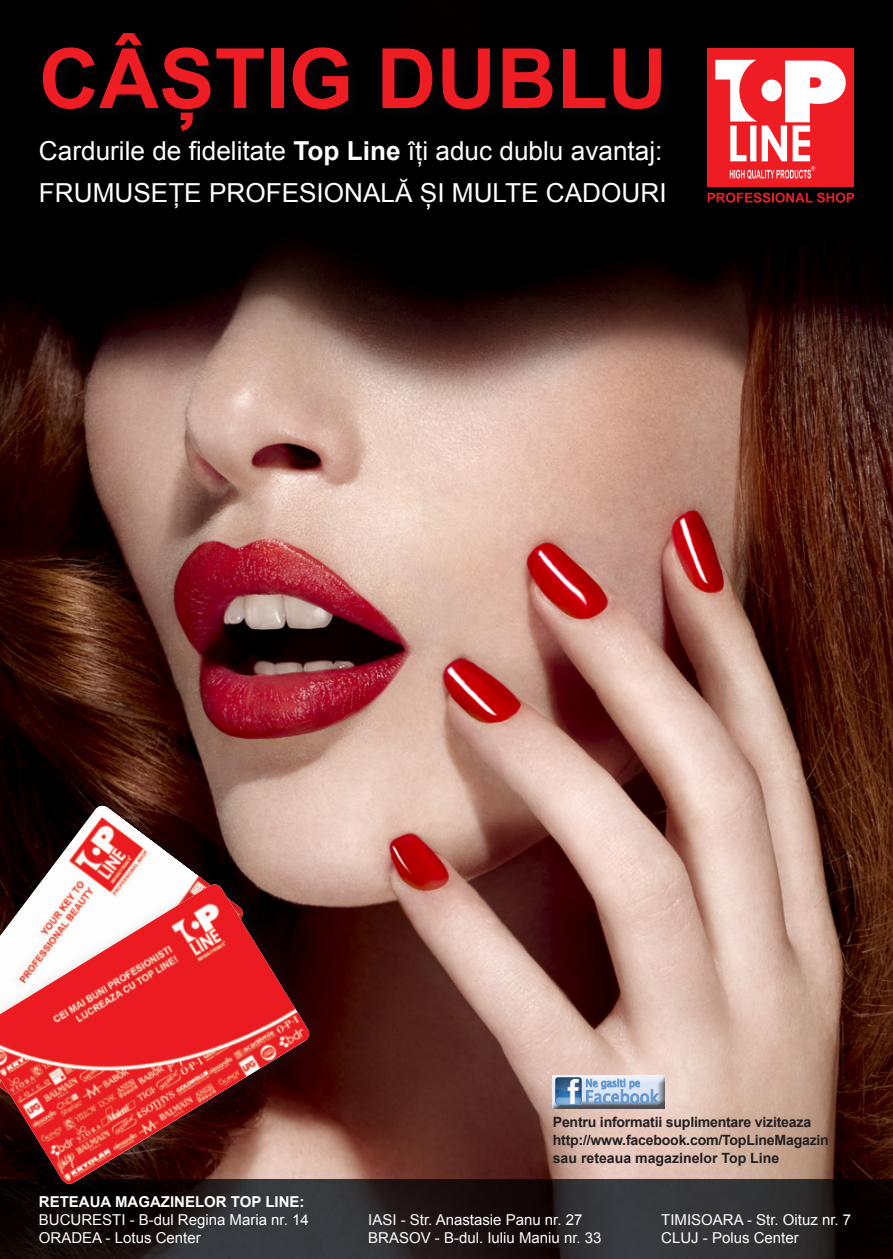
<style>
.page{position:relative;width:893px;height:1259px;background:#fff}
.page>*{position:absolute;margin:0;border:0;box-sizing:border-box;transform-origin:0 0}
.t1{font:700 83.1px "Arial";color:#ee1d23}
.t2{font:26.1px/42px "Arial";color:#fff}
.t3{font:15px/18px "Arial";color:#fff}
.t4{font:700 15px "Arial";color:#fff}
.t5{font:700 14.1px/18px "Arial";letter-spacing:-.015em;color:#231f20}
.s1{font-weight:700}
</style>
<div class="page">
<img style="left:0;top:0;width:893px;height:1178px">
<div style="left:31px;top:19px;width:651px;height:131px;background:#010101"></div>
<svg style="left:0;top:1178px;width:893px;height:81px;background:#262223"></svg>
<div style="left:708px;top:48px;width:146px;height:138px;background:#ee1d23"></div>
<svg style="left:715px;top:60px;width:131px;height:119px"></svg>
<svg style="left:708px;top:193px;width:146px;height:10px"></svg>
<div style="left:0;top:794px;width:263px;height:364px;background:#231f20;opacity:.33"></div>
<img style="left:0;top:806px;width:244px;height:67px">
<div style="left:0;top:873px;width:328px;height:330px;background:#231f20;opacity:.33"></div>
<img style="left:0;top:884px;width:311px;height:301px">
<div style="left:548px;top:1072px;width:117px;height:35px;background:#fff;opacity:.75"></div>
<div style="left:548px;top:1074px;width:117px;height:37px;background:#231f20;opacity:.75"></div>
<img style="left:555px;top:1078px;width:27px;height:26px">
<svg style="left:586px;top:1079px;width:73px;height:24px;background:#a9c3e3"></svg>
<h1 class="t1" style="left:39px;top:23px;width:630px">cÂȘTIG DUBLU</h1>
<h2 class="t2" style="left:39px;top:130px;width:629px">Cardurile de fidelitate <span class="s1">Top Line</span> îți aduc dublu avantaj: frumusețe profesională și multe cadouri</h2>
<p class="t4" style="left:39px;top:1191px;width:267px">Reteaua magazinelor Top Line:</p>
<p class="t3" style="left:39px;top:1210px;width:42px">BUCURESTI</p>
<p class="t3" style="left:130px;top:1210px;width:180px">- B-dul Regina Maria nr. 14</p>
<p class="t3" style="left:39px;top:1228px;width:12px">ORADEA</p>
<p class="t3" style="left:106px;top:1228px;width:97px">- Lotus Center</p>
<p class="t5" style="left:553px;top:1113px;width:278px">Pentru informatii suplimentare viziteaza http://www.facebook.com/TopLineMagazin sau reteaua magazinelor Top Line</p>
<p class="t3" style="left:368px;top:1210px;width:8px">IASI</p>
<p class="t3" style="left:401px;top:1210px;width:183px">- Str. Anastasie Panu nr. 27</p>
<p class="t3" style="left:368px;top:1228px;width:22px">BRASO</p>
<p class="t3" style="left:421px;top:1228px;width:182px">V - B-dul. Iuliu Maniu nr. 33</p>
<p class="t3" style="left:661px;top:1210px;width:11px">TIMISOARA</p>
<p class="t3" style="left:661px;top:1210px;width:192px;text-indent:86px">- Str. Oituz nr. 7<br>CLUJ - Polus Center</p>
</div>
